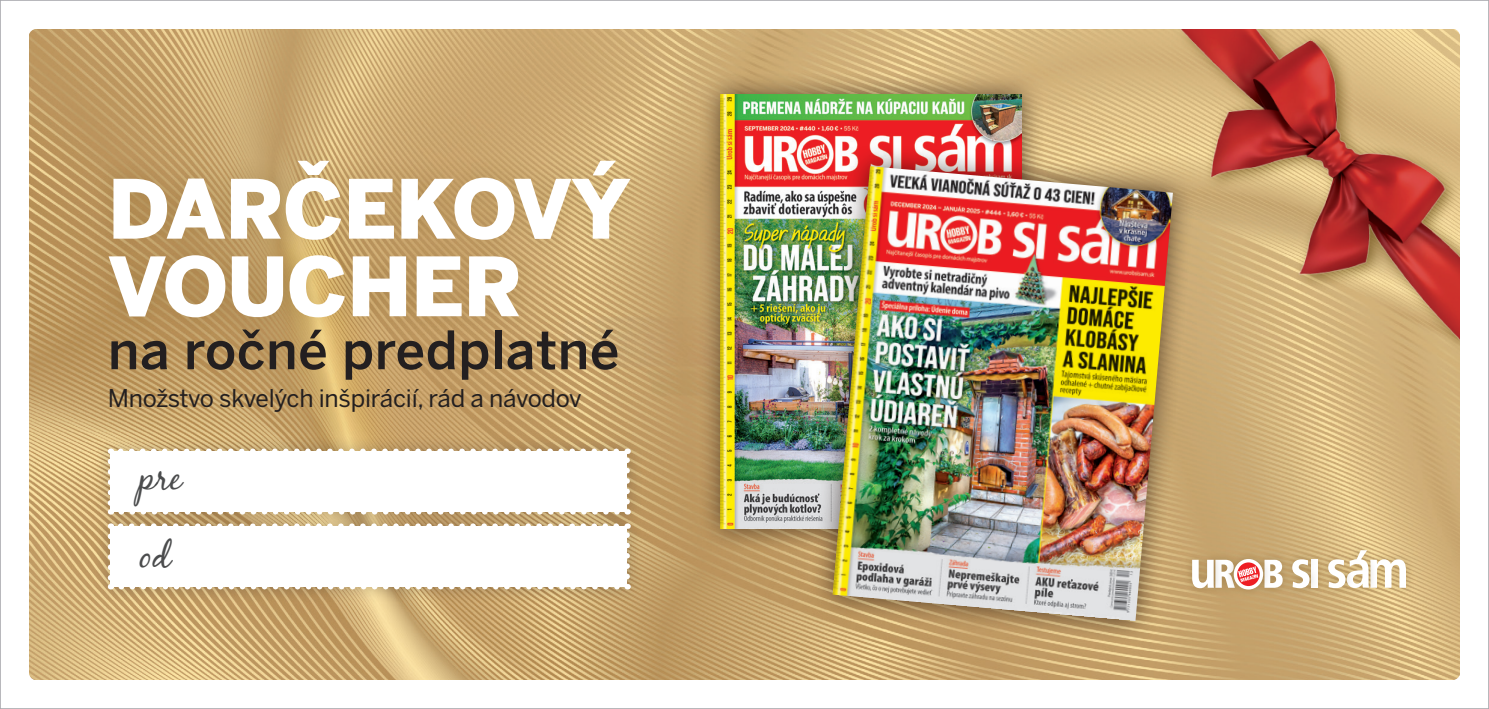
<style>
.page{position:relative;width:1489px;height:709px;background:#fff}
.page>*{position:absolute;margin:0;border:0;box-sizing:border-box;transform-origin:0 0}
.t1{font:900 80.75px/77.5px "Benton Sans";letter-spacing:-.01em;color:#fff}
.t2{font:500 52.5px "Benton Sans";letter-spacing:.01em;color:#231f20}
.t3{font:36px/78.5px "Black Jack";color:#4b4c4d}
.t4{font:24.25px "Benton Sans";letter-spacing:-.01em;color:#231f20}
</style>
<div class="page">
<img style="left:29px;top:29px;width:1431px;height:651px">
<div style="left:87px;top:138px;width:564px;height:202px;background:#6b4e11;opacity:.2"></div>
<div style="left:698px;top:72px;width:347px;height:480px;background:#140600;opacity:.6"></div>
<img style="left:721px;top:95px;width:300px;height:433px">
<div style="left:809px;top:144px;width:386px;height:500px;background:#140600;opacity:.6"></div>
<img style="left:832px;top:166px;width:340px;height:455px">
<div style="left:94px;top:434px;width:550px;height:95px;background:#231f20;opacity:.25"></div>
<div style="left:110px;top:451px;width:517px;height:61px;background:#fff"></div>
<svg style="left:108px;top:461px;width:2px;height:48px"></svg>
<svg style="left:624px;top:448px;width:6px;height:54px"></svg>
<svg style="left:110px;top:448px;width:506px;height:3px"></svg>
<div style="left:94px;top:509px;width:550px;height:95px;background:#231f20;opacity:.25"></div>
<div style="left:110px;top:526px;width:517px;height:60px;background:#fff"></div>
<svg style="left:121px;top:586px;width:500px;height:3px"></svg>
<svg style="left:108px;top:536px;width:5px;height:53px"></svg>
<svg style="left:624px;top:523px;width:6px;height:53px"></svg>
<svg style="left:110px;top:523px;width:506px;height:3px"></svg>
<img style="left:1146px;top:29px;width:314px;height:325px">
<div style="left:1205px;top:550px;width:38px;height:47px;background:#c19e69"></div>
<div style="left:1182px;top:550px;width:40px;height:47px;background:#462e03;opacity:.25"></div>
<div style="left:1301px;top:550px;width:25px;height:47px;background:#462e03;opacity:.25"></div>
<div style="left:1283px;top:550px;width:35px;height:47px;background:#462e03;opacity:.25"></div>
<svg style="left:1292px;top:559px;width:17px;height:29px"></svg>
<div style="left:1254px;top:550px;width:37px;height:47px;background:#462e03;opacity:.25"></div>
<svg style="left:1271px;top:560px;width:11px;height:28px"></svg>
<div style="left:1360px;top:550px;width:55px;height:47px;background:#462e03;opacity:.25"></div>
<div style="left:1337px;top:540px;width:40px;height:57px;background:#462e03;opacity:.25"></div>
<div style="left:1319px;top:550px;width:35px;height:47px;background:#462e03;opacity:.25"></div>
<svg style="left:1327px;top:550px;width:78px;height:38px"></svg>
<div style="left:1224px;top:550px;width:47px;height:49px;background:#462e03;opacity:.25"></div>
<div style="left:1233px;top:559px;width:29px;height:30px;border:3px solid #fff;border-radius:50%"></div>
<svg style="left:1191px;top:560px;width:67px;height:28px"></svg>
<h1 class="t1" style="left:108px;top:172px;width:524px">DARČEKOVÝ<br>VOUCHER</h1>
<h2 class="t2" style="left:108px;top:318px;width:513px">na ročné predplatné</h2>
<p class="t4" style="left:108px;top:383px;width:475px">Množstvo skvelých inšpirácií, rád a návodov</p>
<h3 class="t3" style="left:138px;top:437px;width:44px">pre od</h3>
</div>
